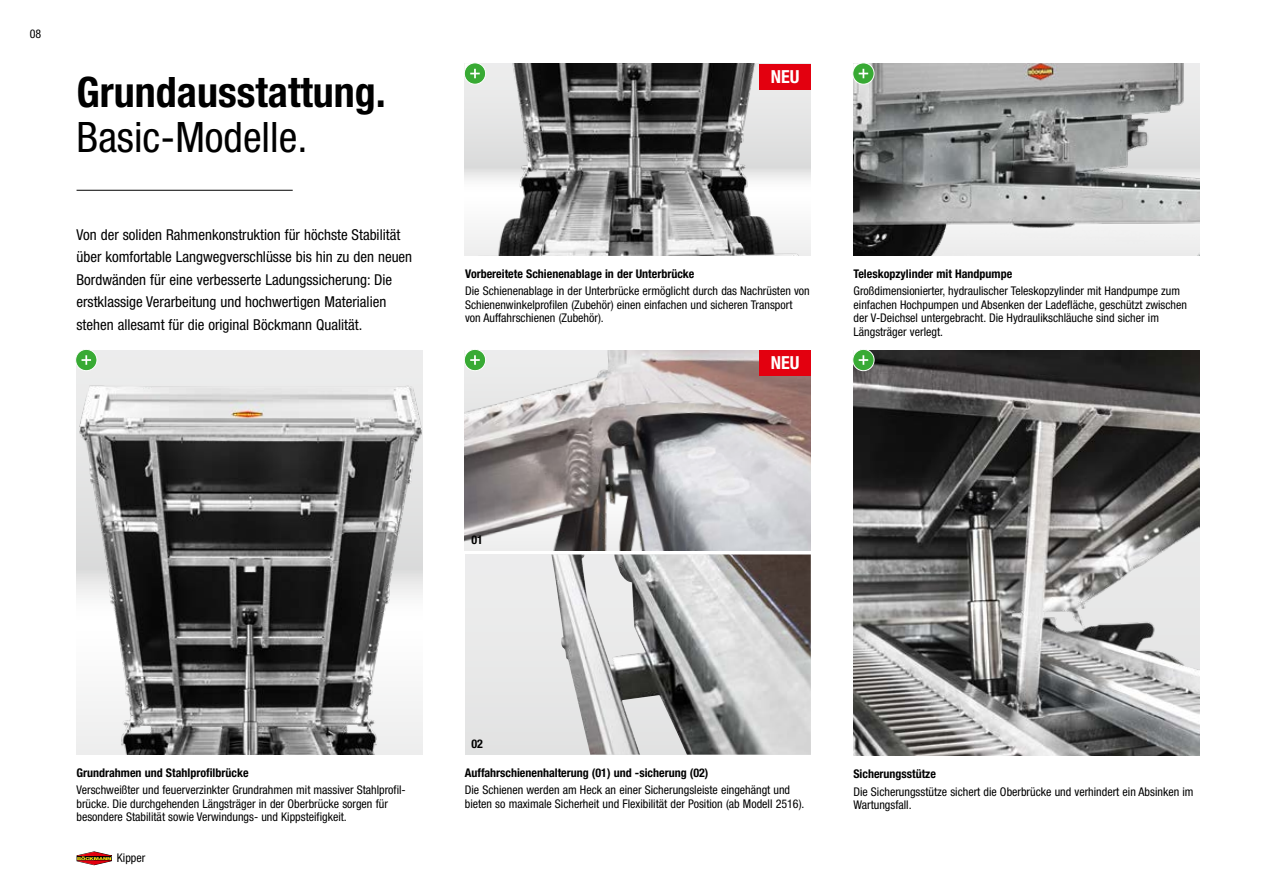
<style>
.page{position:relative;width:1263px;height:893px;background:#fff}
.page>*{position:absolute;margin:0;border:0;box-sizing:border-box;transform-origin:0 0}
.t1{font:700 condensed 42px "Helvetica Neue LT Std";color:#000}
.t2{font:condensed 42px "Helvetica Neue LT Std";color:#000}
.t3{font:700 condensed 18px "Helvetica Neue LT Std";color:#fff}
.t4{font:condensed 15px/22.5px "Helvetica Neue LT Std";color:#000}
.t5{font:condensed 12px/13.5px "Helvetica Neue LT Std";color:#000}
.t6{font:700 condensed 12px "Helvetica Neue LT Std";color:#000}
</style>
<div class="page">
<svg style="left:77px;top:851px;width:35px;height:14px"></svg>
<div style="left:465px;top:555px;width:346px;height:200px;background:#e9e9e9"></div>
<img style="left:551px;top:555px;width:260px;height:200px">
<img style="left:853px;top:350px;width:346px;height:406px">
<img style="left:465px;top:350px;width:346px;height:200px">
<img style="left:465px;top:64px;width:341px;height:191px">
<img style="left:853px;top:64px;width:346px;height:191px">
<svg style="left:853px;top:63px;width:21px;height:21px"></svg>
<div style="left:852px;top:63px;width:22px;height:22px;border:1px solid #fff;border-radius:50%"></div>
<svg style="left:853px;top:63px;width:15px;height:15px"></svg>
<img style="left:77px;top:350px;width:345px;height:405px">
<div style="left:76px;top:349px;width:21px;height:22px;background:#38aa34;border-radius:50%"></div>
<div style="left:75px;top:349px;width:22px;height:22px;border:1px solid #fff;border-radius:50%"></div>
<svg style="left:76px;top:350px;width:15px;height:15px"></svg>
<div style="left:853px;top:349px;width:21px;height:22px;background:#38aa34;border-radius:50%"></div>
<div style="left:852px;top:349px;width:22px;height:22px;border:1px solid #fff;border-radius:50%"></div>
<svg style="left:853px;top:350px;width:15px;height:15px"></svg>
<svg style="left:464px;top:349px;width:22px;height:22px"></svg>
<div style="left:464px;top:349px;width:22px;height:22px;border:1px solid #fff;border-radius:50%"></div>
<svg style="left:465px;top:350px;width:15px;height:15px"></svg>
<div style="left:760px;top:64px;width:51px;height:25px;background:#e3000f"></div>
<div style="left:760px;top:350px;width:51px;height:26px;background:#e3000f"></div>
<div style="left:464px;top:63px;width:22px;height:21px;background:#38aa34;border-radius:50%"></div>
<div style="left:464px;top:63px;width:22px;height:22px;border:1px solid #fff;border-radius:50%"></div>
<svg style="left:465px;top:63px;width:15px;height:15px"></svg>
<hr style="left:77px;top:190px;width:216px;height:1px;background:#000">
<p class="t5" style="left:30px;top:27px;width:13px">08</p>
<h1 class="t1" style="left:77px;top:66px;width:311px">Grundausstattung.</h1>
<h1 class="t2" style="left:77px;top:112px;width:232px">Basic-Modelle.</h1>
<p class="t4" style="left:77px;top:223px;width:337px">Von der soliden Rahmenkonstruktion für höchste Stabilität über komfortable Langwegverschlüsse bis hin zu den neuen Bordwänden für eine verbesserte Ladungssicherung: Die erstklassige Verarbeitung und hochwertigen Materialien stehen allesamt für die original Böckmann Qualität.</p>
<h2 class="t3" style="left:771px;top:65px;width:30px">NEU</h2>
<p class="t6" style="left:465px;top:266px;width:231px">Vorbereitete Schienenablage in der Unterbrücke</p>
<p class="t5" style="left:465px;top:284px;width:346px">Die Schienenablage in der Unterbrücke ermöglicht durch das Nachrüsten von<br>Schienenwinkelprofilen (Zubehör) einen einfachen und sicheren Transport von Auffahrschienen (Zubehör).</p>
<h2 class="t3" style="left:771px;top:352px;width:30px">NEU</h2>
<p class="t6" style="left:853px;top:266px;width:160px">Teleskopzylinder mit Handpumpe</p>
<p class="t5" style="left:853px;top:284px;width:335px">Großdimensionierter, hydraulischer Teleskopzylinder mit Handpumpe zum einfachen Hochpumpen und Absenken der Ladefläche, geschützt zwischen der V-Deichsel untergebracht. Die Hydraulikschläuche sind sicher im Längsträger verlegt.</p>
<p class="t6" style="left:471px;top:532px;width:13px">01</p>
<p class="t6" style="left:77px;top:765px;width:174px">Grundrahmen und Stahlprofilbrücke</p>
<p class="t5" style="left:77px;top:783px;width:329px">Verschweißter und feuerverzinkter Grundrahmen mit massiver Stahlprofil&shy;brücke. Die durchgehenden Längsträger in der Oberbrücke sorgen für besondere Stabilität sowie Verwindungs- und Kippsteifigkeit.</p>
<p class="t5" style="left:117px;top:851px;width:30px">Kipper</p>
<p class="t6" style="left:471px;top:737px;width:13px">02</p>
<p class="t6" style="left:465px;top:765px;width:245px">Auffahrschienenhalterung (01) und -sicherung (02)</p>
<p class="t5" style="left:465px;top:783px;width:341px">Die Schienen werden am Heck an einer Sicherungsleiste eingehängt und bieten so maximale Sicherheit und Flexibilität der Position (ab Modell 2516).</p>
<p class="t6" style="left:853px;top:767px;width:84px">Sicherungsstütze</p>
<p class="t5" style="left:853px;top:785px;width:342px">Die Sicherungsstütze sichert die Oberbrücke und verhindert ein Absinken im<br>Wartungsfall.</p>
</div>
